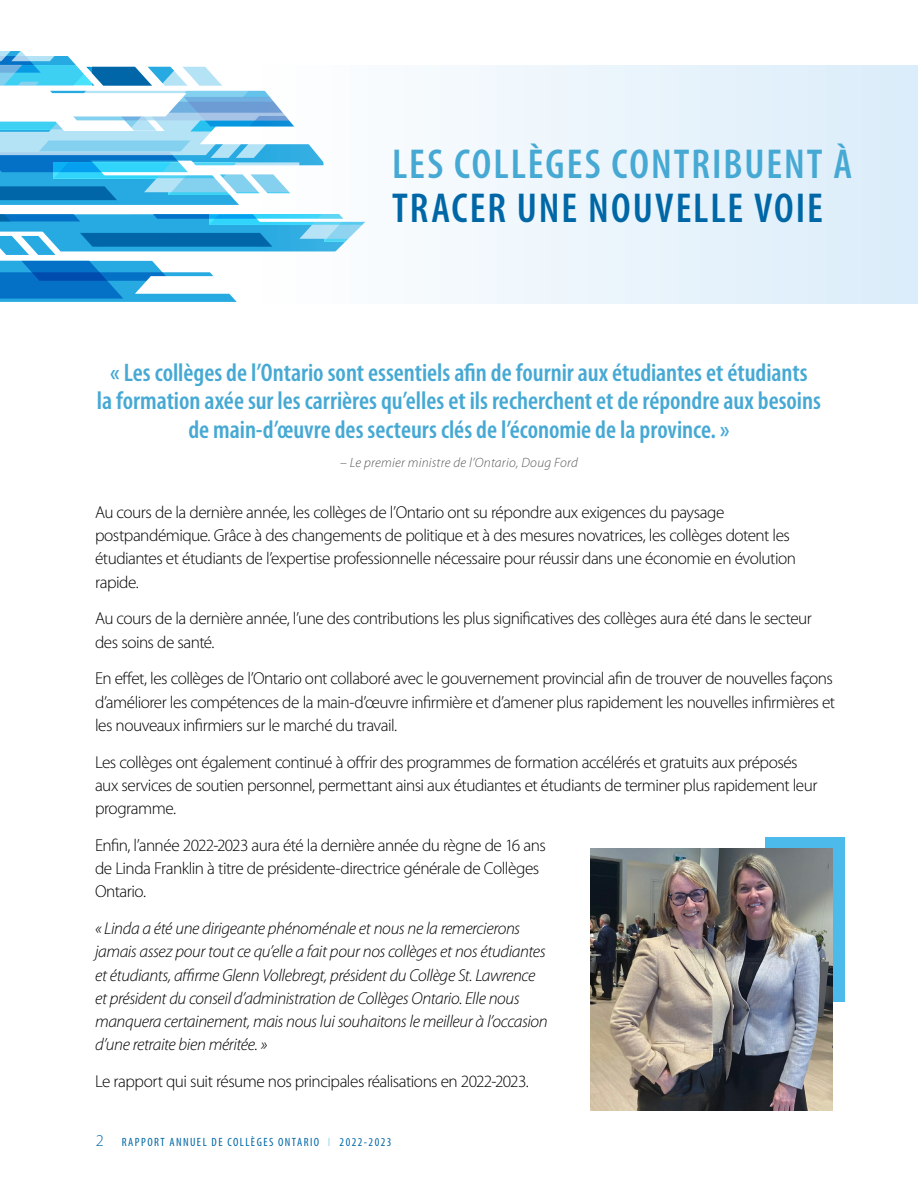
<style>
.page{position:relative;width:918px;height:1188px;background:#fff}
.page>*{position:absolute;margin:0;border:0;box-sizing:border-box;transform-origin:0 0}
.t1{font:600 condensed 42px "Myriad Pro";letter-spacing:.045em;color:#46a9d4}
.t2{font:600 condensed 42px "Myriad Pro";letter-spacing:.045em;color:#0067a7}
.t3{font:600 condensed 25.5px/28.5px "Myriad Pro";color:#46a9d4;text-align:center}
.t4{font:300 17.25px/23.2px "Myriad Pro";letter-spacing:-.03em;color:#000}
.t5{font:italic 300 17.25px/23.2px "Myriad Pro";letter-spacing:-.02em;color:#000}
.t6{font:italic 300 13.5px "Myriad Pro";letter-spacing:.015em;color:#58595b}
.t7{font:condensed 12px "Myriad Pro";letter-spacing:.12em;color:#0067a7}
.s1{font-weight:300;font-stretch:normal;font-size:16.5px}
.s2{font-weight:300;color:#4cbaeb}
</style>
<div class="page">
<svg style="left:0;top:51px;width:488px;height:251px"></svg>
<svg style="left:262px;top:66px;width:656px;height:238px;fill:#ebf5fc"></svg>
<div style="left:765px;top:837px;width:79px;height:165px;background:#4cbaeb"></div>
<img style="left:590px;top:849px;width:242px;height:261px">
<h1 class="t1" style="left:392px;top:138px;width:462px">LES COLLÈGES CONTRIBUENT À</h1>
<h1 class="t2" style="left:392px;top:182px;width:432px">TRACER UNE NOUVELLE VOIE</h1>
<p class="t3" style="left:97px;top:358px;width:726px">« Les collèges de l’Ontario sont essentiels afin de fournir aux étudiantes et étudiants<br>la formation axée sur les carrières qu’elles et ils recherchent et de répondre aux besoins de main-d’œuvre des secteurs clés de l’économie de la province. »</p>
<p class="t6" style="left:340px;top:455px;width:239px">– Le premier ministre de l’Ontario, Doug Ford</p>
<p class="t4" style="left:95px;top:500px;width:703px">Au cours de la dernière année, les collèges de l’Ontario ont su répondre aux exigences du paysage postpandémique. Grâce à des changements de politique et à des mesures novatrices, les collèges dotent les étudiantes et étudiants de l’expertise professionnelle nécessaire pour réussir dans une économie en évolution rapide.</p>
<p class="t4" style="left:95px;top:607px;width:718px">Au cours de la dernière année, l’une des contributions les plus significatives des collèges aura été dans le secteur des soins de santé.</p>
<p class="t4" style="left:95px;top:667px;width:742px">En effet, les collèges de l’Ontario ont collaboré avec le gouvernement provincial afin de trouver de nouvelles façons d’améliorer les compétences de la main-d’œuvre infirmière et d’amener plus rapidement les nouvelles infirmières et les nouveaux infirmiers sur le marché du travail.</p>
<p class="t4" style="left:95px;top:750px;width:724px">Les collèges ont également continué à offrir des programmes de formation accélérés et gratuits aux préposés aux services de soutien personnel, permettant ainsi aux étudiantes et étudiants de terminer plus rapidement leur programme.</p>
<p class="t4" style="left:95px;top:833px;width:452px">Enfin, l’année 2022-2023 aura été la dernière année du règne de 16 ans de Linda Franklin à titre de présidente-directrice générale de Collèges<br>Ontario.</p>
<p class="t5" style="left:95px;top:917px;width:454px">« Linda a été une dirigeante phénoménale et nous ne la remercierons jamais assez pour tout ce qu’elle a fait pour nos collèges et nos étudiantes et étudiants, affirme Glenn Vollebregt, président du Collège St. Lawrence et président du conseil d’administration de Collèges Ontario. Elle nous manquera certainement, mais nous lui souhaitons le meilleur à l’occasion d’une retraite bien méritée. »</p>
<p class="t4" style="left:95px;top:1069px;width:435px">Le rapport qui suit résume nos principales réalisations en 2022-2023.</p>
<p class="t7" style="left:96px;top:1135px;width:297px"><span class="s1">2</span> RAPPORT ANNUEL DE COLLÈGES ONTARIO <span class="s2">I</span> 2022-2023</p>
</div>
